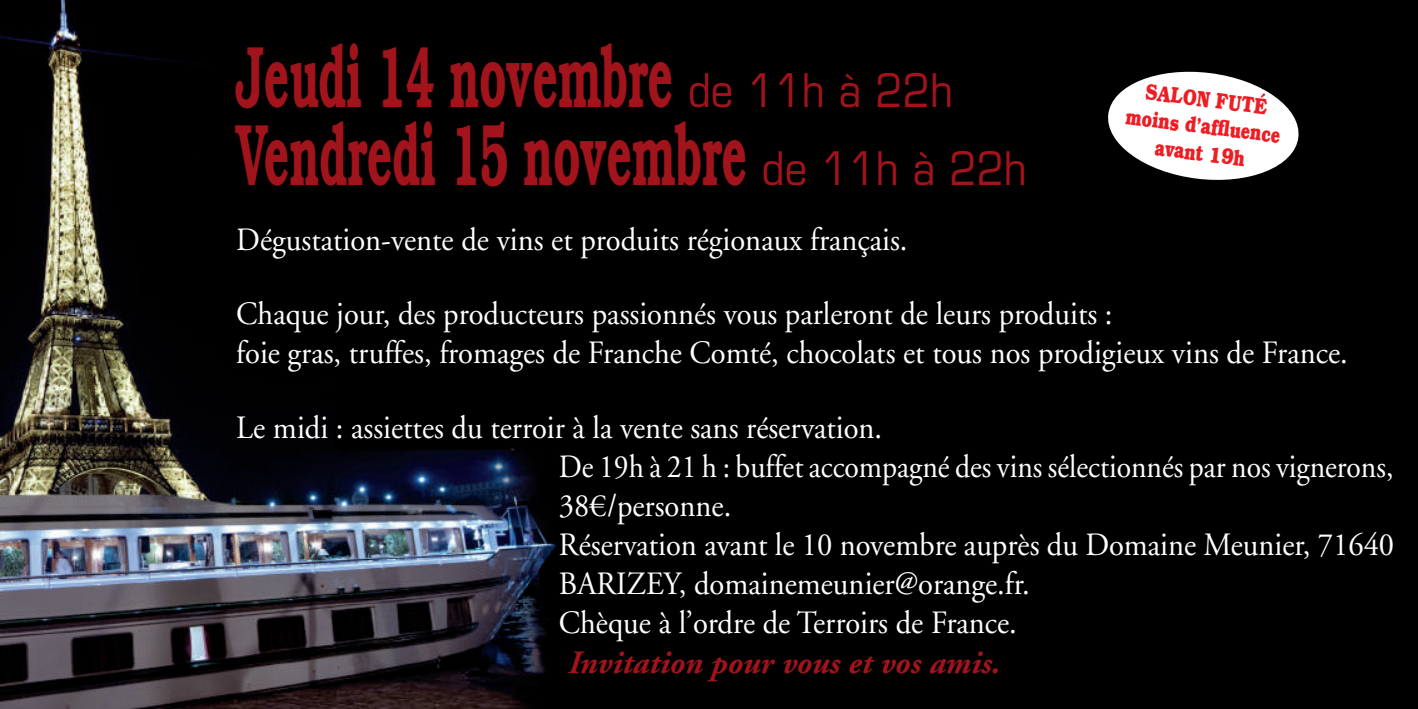
<style>
.page{position:relative;width:1418px;height:709px;background:#fff}
.page>*{position:absolute;margin:0;border:0;box-sizing:border-box;transform-origin:0 0}
.t1{font:600 87.5px/77.5px "Bookman";color:#a2141c;scale:.5 1}
.t2{font:32.5px/39px "Adobe Garamond";color:#fff;scale:.94 1}
.t3{font:italic 700 32.5px "Adobe Garamond";color:#a2141c}
.t4{font:700 22.5px/27px "Bookman";color:#ee1d23;text-align:center;scale:.75 1}
.s1{font-family:"Eurostile";font-weight:400;font-size:45px}
</style>
<div class="page">
<img style="left:0;top:0;width:1417px;height:709px">
<svg style="left:1104px;top:67px;width:197px;height:118px"></svg>
<h1 class="t1" style="left:236px;top:38px;width:1582px">Jeudi 14 novembre <span class="s1">de 11h à 22h<br></span>Vendredi 15 novembre <span class="s1">de 11h à 22h</span></h1>
<p class="t2" style="left:236px;top:221px;width:715px">Dégustation-vente de vins et produits régionaux français.</p>
<p class="t4" style="left:1131px;top:76px;width:209px;rotate:7deg">SALON FUTé moins d’affluence avant 19h</p>
<p class="t2" style="left:236px;top:295px;width:1183px">Chaque jour, des producteurs passionnés vous parleront de leurs produits :<br>foie gras, truffes, fromages de Franche Comté, chocolats et tous nos prodigieux vins de France.</p>
<p class="t2" style="left:559px;top:408px;width:890px;text-indent:-322px">Le midi : assiettes du terroir à la vente sans réservation.<br>De 19h à 21 h : buffet accompagné des vins sélectionnés par nos vignerons, 38€/personne.<br>Réservation avant le 10 novembre auprès du Domaine Meunier, 71640<br>BARIZEY, domainemeunier@orange.fr.<br>Chèque à l’ordre de Terroirs de France.</p>
<p class="t3" style="left:568px;top:644px;width:433px">Invitation pour vous et vos amis.</p>
</div>
